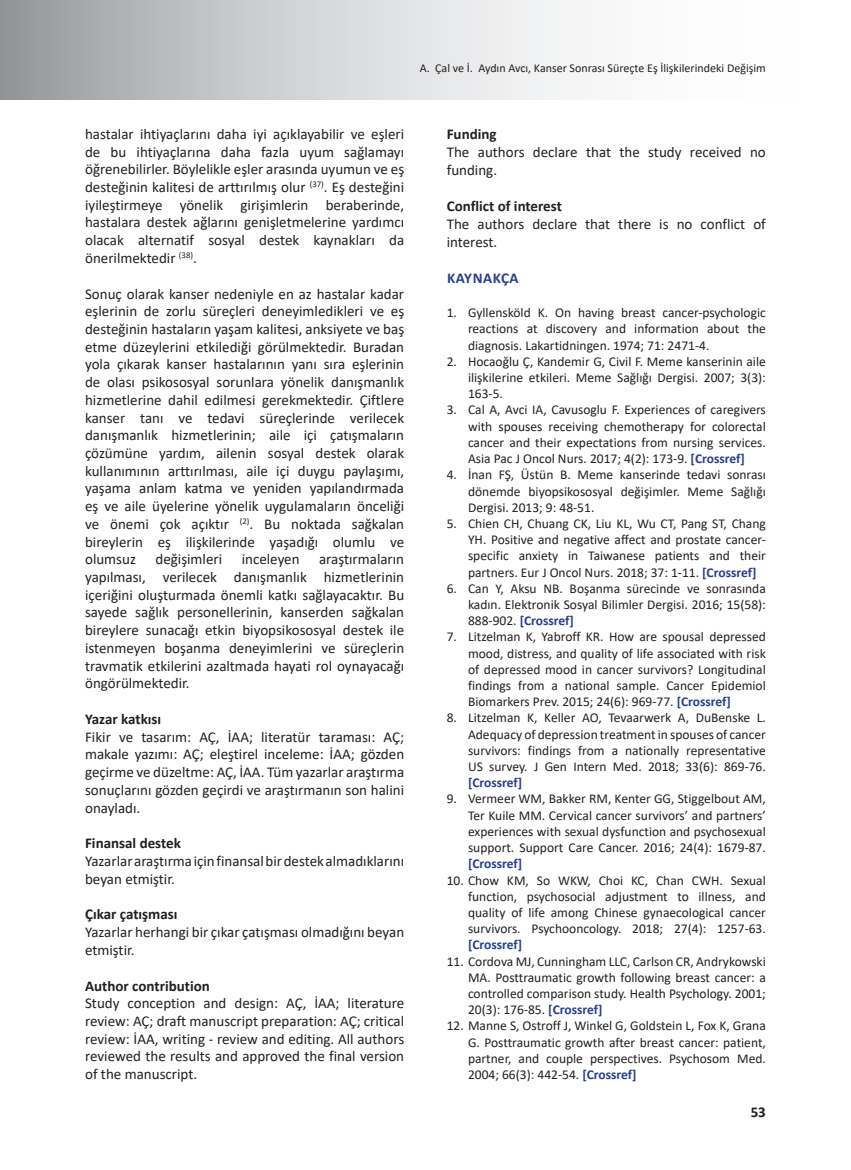
<style>
.page{position:relative;width:851px;height:1170px;background:#fff}
.page>*{position:absolute;margin:0;border:0;box-sizing:border-box;transform-origin:0 0}
.Paragraf{font:15px/17.7px "Calibri";color:#231f20;text-align:justify}
.Başlık_2{font:700 15px "Calibri";color:#231f20}
.Başlık_1{font:700 15px "Calibri";letter-spacing:.04em;color:#253f8e}
.t1{font:13.5px/16.2px "Calibri";color:#231f20;text-align:justify}
.t2{font:12px "Calibri";color:#231f20}
.s1{font-weight:700;color:#253f8e}
</style>
<div class="page">
<svg style="left:1px;top:0;width:571px;height:100px;background:#cccdcf"></svg>
<hr style="left:0;top:0;width:1px;height:100px;background:#909295">
<p class="t2" style="left:419px;top:60px;width:347px">A. Çal ve İ. Aydın Avcı, Kanser Sonrası Süreçte Eş İlişkilerindeki Değişim</p>
<p class="Paragraf" style="left:85px;top:125px;width:320px">hastalar ihtiyaçlarını daha iyi açıklayabilir ve eşleri de bu ihtiyaçlarına daha fazla uyum sağlamayı öğrenebilirler. Böylelikle eşler arasında uyumun ve eş desteğinin kalitesi de arttırılmış olur <sup>(37)</sup>. Eş desteğini iyileştirmeye yönelik girişimlerin beraberinde, hastalara destek ağlarını genişletmelerine yardımcı olacak alternatif sosyal destek kaynakları da önerilmektedir <sup>(38)</sup>.</p>
<p class="Paragraf" style="left:85px;top:284px;width:320px">Sonuç olarak kanser nedeniyle en az hastalar kadar eşlerinin de zorlu süreçleri deneyimledikleri ve eş desteğinin hastaların yaşam kalitesi, anksiyete ve baş etme düzeylerini etkilediği görülmektedir. Buradan yola çıkarak kanser hastalarının yanı sıra eşlerinin de olası psikososyal sorunlara yönelik danışmanlık hizmetlerine dahil edilmesi gerekmektedir. Çiftlere kanser tanı ve tedavi süreçlerinde verilecek danışmanlık hizmetlerinin; aile içi çatışmaların çözümüne yardım, ailenin sosyal destek olarak kullanımının arttırılması, aile içi duygu paylaşımı, yaşama anlam katma ve yeniden yapılandırmada eş ve aile üyelerine yönelik uygulamaların önceliği ve önemi çok açıktır <sup>(2)</sup>. Bu noktada sağkalan bireylerin eş ilişkilerinde yaşadığı olumlu ve olumsuz</p>
<p class="Paragraf" style="left:155px;top:550px;width:68px">değişimleri</p>
<p class="Paragraf" style="left:242px;top:550px;width:59px">inceleyen</p>
<p class="Paragraf" style="left:85px;top:550px;width:320px;text-indent:234px">araştırmaların yapılması, verilecek danışmanlık hizmetlerinin içeriğini oluşturmada önemli katkı sağlayacaktır. Bu sayede sağlık personellerinin, kanserden sağkalan bireylere sunacağı etkin biyopsikososyal destek ile istenmeyen boşanma deneyimlerini ve süreçlerin travmatik etkilerini azaltmada hayati rol oynayacağı öngörülmektedir.</p>
<p class="Başlık_2" style="left:85px;top:708px;width:78px">Yazar katkısı</p>
<p class="Paragraf" style="left:85px;top:727px;width:320px">Fikir ve tasarım: AÇ, İAA; literatür taraması: AÇ; makale yazımı: AÇ; eleştirel inceleme: İAA; gözden geçirme ve düzeltme: AÇ, İAA. Tüm yazarlar araştırma sonuçlarını gözden geçirdi ve araştırmanın son halini onayladı.</p>
<p class="Başlık_2" style="left:85px;top:832px;width:97px">Finansal destek</p>
<p class="Paragraf" style="left:85px;top:851px;width:320px">Yazarlar araştırma için finansal bir destek almadıklarını beyan etmiştir.</p>
<p class="Başlık_2" style="left:85px;top:903px;width:94px">Çıkar çatışması</p>
<p class="Paragraf" style="left:85px;top:922px;width:320px">Yazarlar herhangi bir çıkar çatışması olmadığını beyan etmiştir.</p>
<p class="Başlık_2" style="left:85px;top:974px;width:126px">Author contribution</p>
<p class="Paragraf" style="left:85px;top:993px;width:320px">Study conception and design: AÇ, İAA; literature review: AÇ; draft manuscript preparation: AÇ; critical review: İAA, writing - review and editing. All authors reviewed the results and approved the final version of the manuscript.</p>
<p class="Başlık_2" style="left:446px;top:123px;width:51px">Funding</p>
<p class="Paragraf" style="left:446px;top:142px;width:320px">The authors declare that the study received no funding.</p>
<p class="Başlık_2" style="left:446px;top:195px;width:117px">Conflict of interest</p>
<p class="Paragraf" style="left:446px;top:214px;width:320px">The authors declare that there is no conflict of interest.</p>
<p class="Başlık_1" style="left:447px;top:267px;width:73px">KAYNAKÇA</p>
<p class="t1" style="left:468px;top:304px;width:299px;text-indent:-21px">1. Gyllensköld K. On having breast cancer-psychologic reactions at discovery and information about the diagnosis. Lakartidningen. 1974; 71: 2471-4.</p>
<p class="t1" style="left:468px;top:353px;width:299px;text-indent:-21px">2. Hocaoğlu Ç, Kandemir G, Civil F. Meme kanserinin aile ilişkilerine etkileri. Meme Sağlığı Dergisi. 2007; 3(3):<br>163-5.</p>
<p class="t1" style="left:468px;top:401px;width:299px;text-indent:-21px">3. Cal A, Avci IA, Cavusoglu F. Experiences of caregivers with spouses receiving chemotherapy for colorectal cancer and their expectations from nursing services.<br>Asia Pac J Oncol Nurs. 2017; 4(2): 173-9. <span class="s1">[Crossref]</span></p>
<p class="t1" style="left:468px;top:466px;width:299px;text-indent:-21px">4. İnan FŞ, Üstün B. Meme kanserinde tedavi sonrası dönemde biyopsikososyal değişimler. Meme Sağlığı Dergisi. 2013; 9: 48-51.</p>
<p class="t1" style="left:468px;top:515px;width:299px;text-indent:-21px">5. Chien CH, Chuang CK, Liu KL, Wu CT, Pang ST, Chang YH. Positive and negative affect and prostate cancer&shy;specific anxiety in Taiwanese patients and their partners. Eur J Oncol Nurs. 2018; 37: 1-11. <span class="s1">[Crossref]</span></p>
<p class="t1" style="left:468px;top:579px;width:299px;text-indent:-21px">6. Can Y, Aksu NB. Boşanma sürecinde ve sonrasında kadın. Elektronik Sosyal Bilimler Dergisi. 2016; 15(58):<br>888-902. <span class="s1">[Crossref]</span></p>
<p class="t1" style="left:468px;top:628px;width:299px;text-indent:-21px">7. Litzelman K, Yabroff KR. How are spousal depressed mood, distress, and quality of life associated with risk of depressed mood in cancer survivors? Longitudinal findings from a national sample. Cancer Epidemiol Biomarkers Prev. 2015; 24(6): 969-77. <span class="s1">[Crossref]</span></p>
<p class="t1" style="left:468px;top:709px;width:299px;text-indent:-21px">8. Litzelman K, Keller AO, Tevaarwerk A, DuBenske L.<br>Adequacy of depression treatment in spouses of cancer survivors: findings from a nationally representative US survey. J Gen Intern Med. 2018; 33(6): 869-76. <span class="s1">[Crossref]</span></p>
<p class="t1" style="left:468px;top:790px;width:299px;text-indent:-21px">9. Vermeer WM, Bakker RM, Kenter GG, Stiggelbout AM, Ter Kuile MM. Cervical cancer survivors’ and partners’ experiences with sexual dysfunction and psychosexual support. Support Care Cancer. 2016; 24(4): 1679-87. <span class="s1">[Crossref]</span></p>
<p class="t1" style="left:468px;top:871px;width:299px;text-indent:-21px">10. Chow KM, So WKW, Choi KC, Chan CWH. Sexual function, psychosocial adjustment to illness, and quality of life among Chinese gynaecological cancer survivors. Psychooncology. 2018; 27(4): 1257-63. <span class="s1">[Crossref]</span></p>
<p class="t1" style="left:468px;top:952px;width:299px;text-indent:-21px">11. Cordova MJ, Cunningham LLC, Carlson CR, Andrykowski MA. Posttraumatic growth following breast cancer: a controlled comparison study. Health Psychology. 2001; 20(3): 176-85. <span class="s1">[Crossref]</span></p>
<p class="t1" style="left:468px;top:1017px;width:299px;text-indent:-21px">12. Manne S, Ostroff J, Winkel G, Goldstein L, Fox K, Grana G. Posttraumatic growth after breast cancer: patient, partner, and couple perspectives. Psychosom Med.<br>2004; 66(3): 442-54. <span class="s1">[Crossref]</span></p>
<p class="Başlık_2" style="left:750px;top:1101px;width:17px">53</p>
</div>
